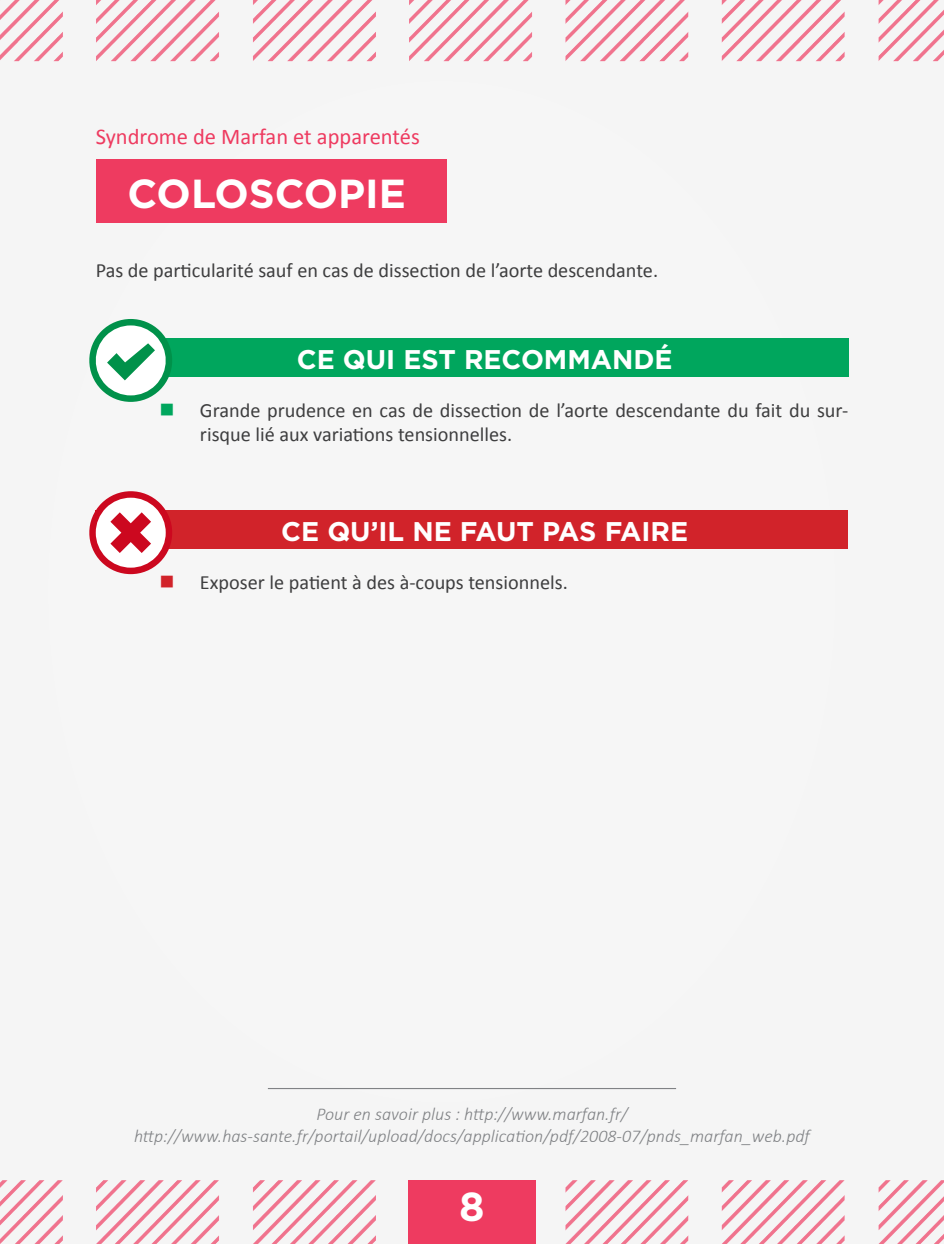
<style>
.page{position:relative;width:944px;height:1244px;background:#fff}
.page>*{position:absolute;margin:0;border:0;box-sizing:border-box;transform-origin:0 0}
.t1{font:700 40.5px "Gotham";color:#fff}
.t2{font:700 27px "Gotham";color:#fff}
.t3{font:22.5px "Calibri";color:#ee3b60}
.t4{font:20.25px/24.3px "Calibri";color:#3e3e3f}
.t5{font:italic 300 18px "Calibri";color:#808285}
</style>
<div class="page">
<img style="left:0;top:0;width:944px;height:62px">
<img style="left:0;top:1180px;width:944px;height:64px">
<div style="left:96px;top:159px;width:350px;height:64px;background:#ee3b60"></div>
<div style="left:96px;top:510px;width:752px;height:39px;background:#d1232a"></div>
<div style="left:96px;top:338px;width:752px;height:38px;background:#00a65d"></div>
<div style="left:408px;top:1180px;width:128px;height:64px;background:#ee3b60"></div>
<hr style="left:268px;top:1088px;width:408px;height:1px;background:#808285">
<svg style="left:89px;top:491px;width:83px;height:84px"></svg>
<svg style="left:89px;top:319px;width:87px;height:83px"></svg>
<p class="t3" style="left:96px;top:123px;width:326px">Syndrome de Marfan et apparentés</p>
<p class="t1" style="left:128px;top:171px;width:280px">COLOSCOPIE</p>
<p class="t4" style="left:96px;top:258px;width:564px">Pas de particularité sauf en cas de dissection de l’aorte descendante.</p>
<p class="t2" style="left:297px;top:343px;width:377px">CE QUI EST RECOMMANDÉ</p>
<p class="t4" style="left:200px;top:398px;width:650px">Grande prudence en cas de dissection de l’aorte descendante du fait du sur&shy;risque lié aux variations tensionnelles.</p>
<p class="t2" style="left:281px;top:516px;width:408px">CE QU’IL NE FAUT PAS FAIRE</p>
<p class="t4" style="left:200px;top:570px;width:369px">Exposer le patient à des à-coups tensionnels.</p>
<p class="t5" style="left:316px;top:1103px;width:313px">Pour en savoir plus : http://www.marfan.fr/</p>
<p class="t5" style="left:134px;top:1125px;width:677px">http://www.has-sante.fr/portail/upload/docs/application/pdf/2008-07/pnds_marfan_web.pdf</p>
<p class="t1" style="left:459px;top:1183px;width:27px">8</p>
</div>
